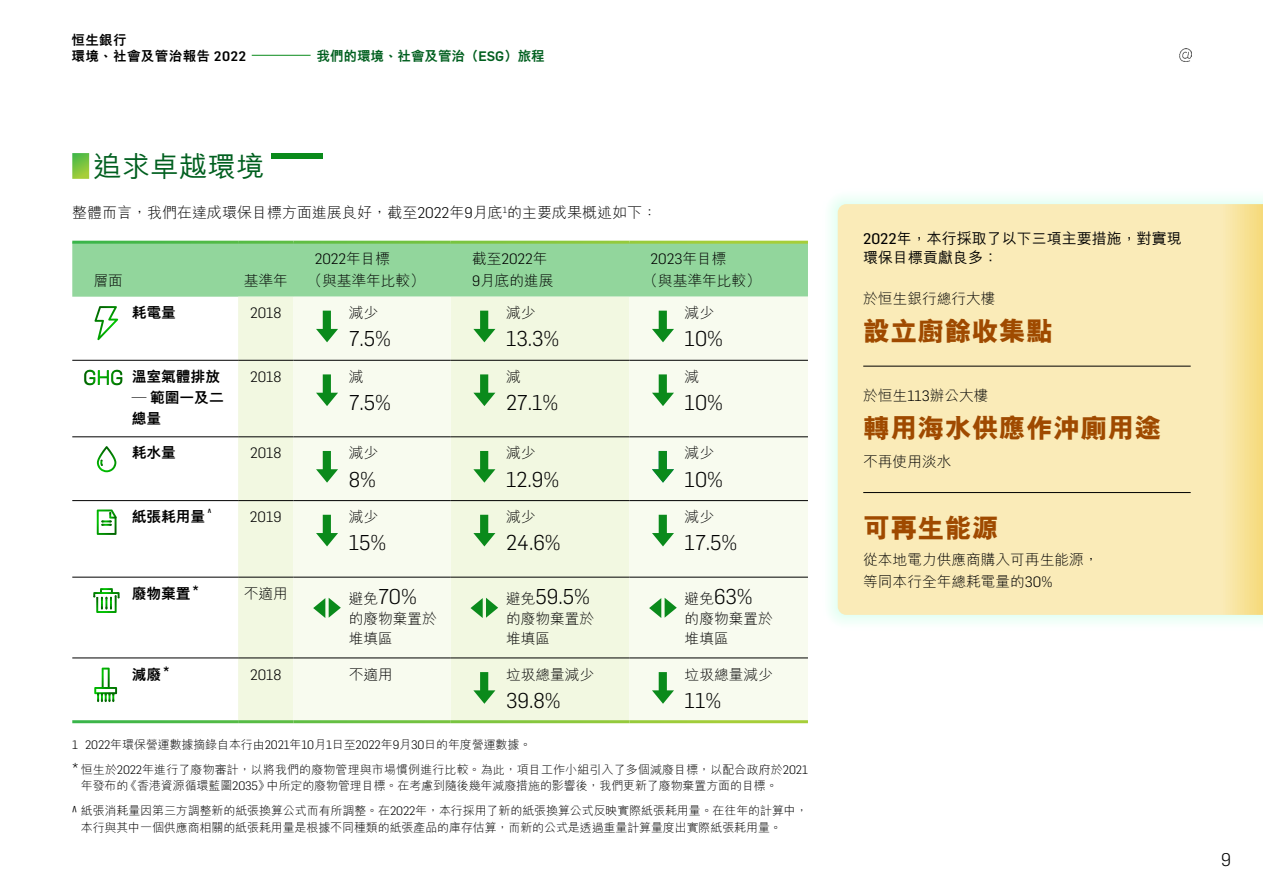
<style>
.page{position:relative;width:1263px;height:893px;background:#fff}
.page>*{position:absolute;margin:0;border:0;box-sizing:border-box;transform-origin:0 0}
.Header__H3{font:500 28.5px "M Hei HK";color:#005f1f}
.Highlight{font:800 27px "M Hei HK";letter-spacing:.005em;color:#9f4a00}
.Table{font:300 21px "Flama";color:#000}
.t1{font:20.25px "Flama";color:#060}
.t2{font:300 18px "Flama";color:#000}
.Body_Text{font:300 15px "M Hei HK";color:#000}
.Table_Heading{font:500 15px/19.5px "M Hei HK";color:#000}
.Table-2{font:300 14.7px/22.5px "M Hei HK";color:#000}
.Table-3{font:300 14.7px "Flama";color:#000}
.Table-4{font:800 14.7px/21px "M Hei HK";color:#000}
.Highlight-2{font:300 14.7px "M Hei HK";color:#000}
.t3{font:800 13.5px/16.2px "M Hei HK";letter-spacing:.03em;color:#000}
.t4{font:800 13.5px "M Hei HK";color:#005f1f}
.note{font:300 12px/16.5px "M Hei HK";letter-spacing:-.01em;color:#000}
.Table-5{font:500 8.55px "Flama";color:#000}
.s1{font-family:"Flama";font-weight:500}
.s2{font-family:"Flama"}
.s3{font-family:"M Hei HK"}
.s4{font-family:"M Hei HK";font-size:14.7px}
.s5{font-family:"Flama";font-size:15.6px}
.s6{font-family:"Flama Basic";font-weight:400}
</style>
<div class="page">
<div style="left:825px;top:191px;width:438px;height:437px;background:#f2fff9"></div>
<svg style="left:838px;top:204px;width:425px;height:411px;background:#f9e9b4"></svg>
<svg style="left:72px;top:153px;width:17px;height:26px"></svg>
<div style="left:271px;top:153px;width:52px;height:5px;background:#0a8a1b"></div>
<div style="left:72px;top:244px;width:736px;height:53px;background:#92d69c"></div>
<div style="left:238px;top:297px;width:55px;height:423px;background:#f2f8e1"></div>
<svg style="left:293px;top:297px;width:515px;height:423px;fill:#f8fbef"></svg>
<hr style="left:72px;top:360px;width:166px;height:1px;background:#000">
<hr style="left:238px;top:360px;width:55px;height:1px;background:#000">
<hr style="left:293px;top:360px;width:158px;height:1px;background:#000">
<hr style="left:451px;top:360px;width:178px;height:1px;background:#000">
<hr style="left:629px;top:360px;width:179px;height:1px;background:#000">
<hr style="left:72px;top:437px;width:166px;height:1px;background:#000">
<hr style="left:238px;top:437px;width:55px;height:1px;background:#000">
<hr style="left:293px;top:437px;width:158px;height:1px;background:#000">
<hr style="left:451px;top:437px;width:178px;height:1px;background:#000">
<hr style="left:629px;top:437px;width:179px;height:1px;background:#000">
<hr style="left:72px;top:500px;width:166px;height:1px;background:#000">
<hr style="left:238px;top:500px;width:55px;height:1px;background:#000">
<hr style="left:293px;top:500px;width:158px;height:1px;background:#000">
<hr style="left:451px;top:500px;width:178px;height:1px;background:#000">
<hr style="left:629px;top:500px;width:179px;height:1px;background:#000">
<hr style="left:72px;top:577px;width:166px;height:1px;background:#000">
<hr style="left:238px;top:577px;width:55px;height:1px;background:#000">
<hr style="left:293px;top:577px;width:158px;height:1px;background:#000">
<hr style="left:451px;top:577px;width:178px;height:1px;background:#000">
<hr style="left:629px;top:577px;width:179px;height:1px;background:#000">
<hr style="left:72px;top:658px;width:166px;height:1px;background:#000">
<hr style="left:238px;top:658px;width:55px;height:1px;background:#000">
<hr style="left:293px;top:658px;width:158px;height:1px;background:#000">
<hr style="left:451px;top:658px;width:178px;height:1px;background:#000">
<hr style="left:629px;top:658px;width:179px;height:1px;background:#000">
<svg style="left:316px;top:311px;width:22px;height:31px"></svg>
<svg style="left:473px;top:311px;width:22px;height:31px"></svg>
<svg style="left:652px;top:311px;width:22px;height:31px"></svg>
<svg style="left:316px;top:374px;width:22px;height:32px"></svg>
<svg style="left:473px;top:374px;width:22px;height:32px"></svg>
<svg style="left:652px;top:374px;width:22px;height:32px"></svg>
<svg style="left:316px;top:451px;width:22px;height:32px"></svg>
<svg style="left:473px;top:451px;width:22px;height:32px"></svg>
<svg style="left:652px;top:451px;width:22px;height:32px"></svg>
<svg style="left:316px;top:515px;width:22px;height:31px"></svg>
<svg style="left:473px;top:515px;width:22px;height:31px"></svg>
<svg style="left:652px;top:515px;width:22px;height:31px"></svg>
<svg style="left:313px;top:598px;width:28px;height:20px"></svg>
<svg style="left:470px;top:598px;width:28px;height:20px"></svg>
<svg style="left:649px;top:598px;width:28px;height:20px"></svg>
<svg style="left:473px;top:672px;width:22px;height:32px"></svg>
<svg style="left:652px;top:672px;width:22px;height:32px"></svg>
<hr style="left:863px;top:366px;width:328px;height:1px;background:#000">
<hr style="left:863px;top:492px;width:328px;height:1px;background:#000">
<svg style="left:95px;top:306px;width:23px;height:34px"></svg>
<svg style="left:85px;top:370px;width:37px;height:15px"></svg>
<svg style="left:97px;top:446px;width:19px;height:26px"></svg>
<svg style="left:97px;top:509px;width:20px;height:26px"></svg>
<svg style="left:93px;top:588px;width:27px;height:25px"></svg>
<svg style="left:94px;top:668px;width:23px;height:34px"></svg>
<svg style="left:1180px;top:49px;width:12px;height:12px"></svg>
<hr style="left:252px;top:55px;width:59px;height:1px;background:#0a8a1b">
<p class="t3" style="left:71px;top:31px;width:176px">恒生銀行<br>環境、社會及管治報告 <span class="s1">2022</span></p>
<p class="t4" style="left:317px;top:49px;width:230px">我們的環境、社會及管治（<span class="s1">ESG</span>）旅程</p>
<h3 class="Header__H3" style="left:94px;top:146px;width:172px">追求卓越環境</h3>
<p class="Body_Text" style="left:72px;top:204px;width:586px">整體而言，我們在達成環保目標方面進展良好，截至<span class="s2">2022</span>年<span class="s2">9</span>月底<sup>1</sup>的主要成果概述如下：</p>
<p class="Table-2" style="left:94px;top:269px;width:31px">層面</p>
<p class="Table-2" style="left:244px;top:269px;width:46px">基準年</p>
<p class="Table-3" style="left:315px;top:249px;width:77px">2022<span class="s3">年目標</span></p>
<p class="Table-2" style="left:307px;top:269px;width:119px">（與基準年比較）</p>
<h3 class="t1" style="left:83px;top:363px;width:42px">GHG</h3>
<p class="Table-4" style="left:132px;top:302px;width:46px">耗電量</p>
<p class="Table-3" style="left:250px;top:303px;width:33px">2018</p>
<p class="Table-2" style="left:349px;top:301px;width:31px">減少</p>
<p class="Table" style="left:349px;top:325px;width:44px">7.5%</p>
<p class="Table-4" style="left:132px;top:366px;width:90px">溫室氣體排放</p>
<p class="Table-4" style="left:132px;top:387px;width:93px">— 範圍一及二總量</p>
<p class="Table-3" style="left:250px;top:367px;width:33px">2018</p>
<p class="Table-2" style="left:349px;top:365px;width:16px">減</p>
<p class="Table" style="left:349px;top:388px;width:44px">7.5%</p>
<p class="Table-4" style="left:132px;top:442px;width:46px">耗水量</p>
<p class="Table-3" style="left:250px;top:443px;width:33px">2018</p>
<p class="Table-2" style="left:349px;top:442px;width:31px">減少</p>
<p class="Table" style="left:349px;top:465px;width:29px">8%</p>
<p class="Table-4" style="left:132px;top:506px;width:75px">紙張耗用量</p>
<p class="Table-5" style="left:207px;top:505px;width:6px">^</p>
<p class="Table-3" style="left:250px;top:507px;width:33px">2019</p>
<p class="Table-2" style="left:349px;top:505px;width:31px">減少</p>
<p class="Table" style="left:349px;top:529px;width:39px">15%</p>
<p class="Table-4" style="left:132px;top:583px;width:69px">廢物棄置<sup>*</sup></p>
<p class="Table-2" style="left:244px;top:582px;width:46px">不適用</p>
<p class="Table" style="left:349px;top:583px;width:70px"><span class="s4">避免</span>70%</p>
<p class="Table-2" style="left:349px;top:607px;width:90px">的廢物棄置於</p>
<p class="Table-2" style="left:349px;top:627px;width:46px">堆填區</p>
<p class="Table-2" style="left:472px;top:247px;width:83px">截至<span class="s2">2022</span>年<br><span class="s2">9</span>月底的進展</p>
<p class="Table-3" style="left:651px;top:249px;width:77px">2023<span class="s3">年目標</span></p>
<p class="Table-2" style="left:643px;top:269px;width:119px">（與基準年比較）</p>
<p class="Table-2" style="left:506px;top:301px;width:31px">減少</p>
<p class="Table" style="left:506px;top:325px;width:55px">13.3%</p>
<p class="Table-2" style="left:506px;top:365px;width:16px">減</p>
<p class="Table" style="left:506px;top:388px;width:54px">27.1%</p>
<p class="Table-2" style="left:506px;top:442px;width:31px">減少</p>
<p class="Table" style="left:506px;top:465px;width:55px">12.9%</p>
<p class="Table-2" style="left:506px;top:505px;width:31px">減少</p>
<p class="Table" style="left:506px;top:529px;width:56px">24.6%</p>
<p class="Table" style="left:506px;top:583px;width:85px"><span class="s4">避免</span>59.5%</p>
<p class="Table-2" style="left:506px;top:607px;width:90px">的廢物棄置於</p>
<p class="Table-2" style="left:506px;top:627px;width:46px">堆填區</p>
<p class="Table-2" style="left:685px;top:301px;width:31px">減少</p>
<p class="Table" style="left:685px;top:325px;width:40px">10%</p>
<p class="Table-2" style="left:685px;top:365px;width:16px">減</p>
<p class="Table" style="left:685px;top:388px;width:40px">10%</p>
<p class="Table-2" style="left:685px;top:442px;width:31px">減少</p>
<p class="Table" style="left:685px;top:465px;width:40px">10%</p>
<p class="Table-2" style="left:685px;top:505px;width:31px">減少</p>
<p class="Table" style="left:685px;top:529px;width:54px">17.5%</p>
<p class="Table" style="left:685px;top:583px;width:70px"><span class="s4">避免</span>63%</p>
<p class="Table-2" style="left:685px;top:607px;width:90px">的廢物棄置於</p>
<p class="Table-2" style="left:685px;top:627px;width:46px">堆填區</p>
<p class="Table-4" style="left:132px;top:663px;width:39px">減廢<sup>*</sup></p>
<p class="Table-3" style="left:250px;top:664px;width:33px">2018</p>
<p class="Table-2" style="left:349px;top:663px;width:46px">不適用</p>
<p class="Table-2" style="left:506px;top:663px;width:90px">垃圾總量減少</p>
<p class="Table" style="left:506px;top:686px;width:56px">39.8%</p>
<p class="Table-2" style="left:685px;top:663px;width:90px">垃圾總量減少</p>
<p class="Table" style="left:685px;top:686px;width:38px">11%</p>
<p class="note" style="left:72px;top:736px;width:460px"><span class="s2">1 2022</span>年環保營運數據摘錄自本行由<span class="s2">2021</span>年<span class="s2">10</span>月<span class="s2">1</span>日至<span class="s2">2022</span>年<span class="s2">9</span>月<span class="s2">30</span>日的年度營運數據。</p>
<p class="note" style="left:81px;top:761px;width:729px;text-indent:-9px"><span class="s5">*</span> 恒生於<span class="s2">2022</span>年進行了廢物審計，以將我們的廢物管理與市場慣例進行比較。為此，項目工作小組引入了多個減廢目標，以配合政府於<span class="s2">2021</span>年發布的《香港資源循環藍圖<span class="s2">2035</span>》中所定的廢物管理目標。在考慮到隨後幾年減廢措施的影響後，我們更新了廢物棄置方面的目標。</p>
<p class="note" style="left:81px;top:802px;width:728px;text-indent:-10px"><span class="s5">^</span> 紙張消耗量因第三方調整新的紙張換算公式而有所調整。在<span class="s2">2022</span>年，本行採用了新的紙張換算公式反映實際紙張耗用量。在往年的計算中，本行與其中一個供應商相關的紙張耗用量是根據不同種類的紙張產品的庫存估算，而新的公式是透過重量計算量度出實際紙張耗用量。</p>
<p class="Table_Heading" style="left:863px;top:227px;width:320px"><span class="s6">2022</span>年，本行採取了以下三項主要措施，對實現環保目標貢獻良多：</p>
<p class="Table-2" style="left:863px;top:287px;width:134px">於恒生銀行總行大樓</p>
<p class="Highlight" style="left:863px;top:318px;width:191px">設立廚餘收集點</p>
<p class="Table-2" style="left:863px;top:384px;width:127px">於恒生<span class="s2">113</span>辦公大樓</p>
<p class="Highlight" style="left:863px;top:415px;width:300px">轉用海水供應作沖廁用途</p>
<p class="Highlight-2" style="left:863px;top:454px;width:90px">不再使用淡水</p>
<p class="Highlight" style="left:863px;top:514px;width:137px">可再生能源</p>
<p class="Table-2" style="left:863px;top:548px;width:237px">從本地電力供應商購入可再生能源，等同本行全年總耗電量的<span class="s2">30%</span></p>
<h3 class="t2" style="left:1221px;top:847px;width:12px">9</h3>
</div>
